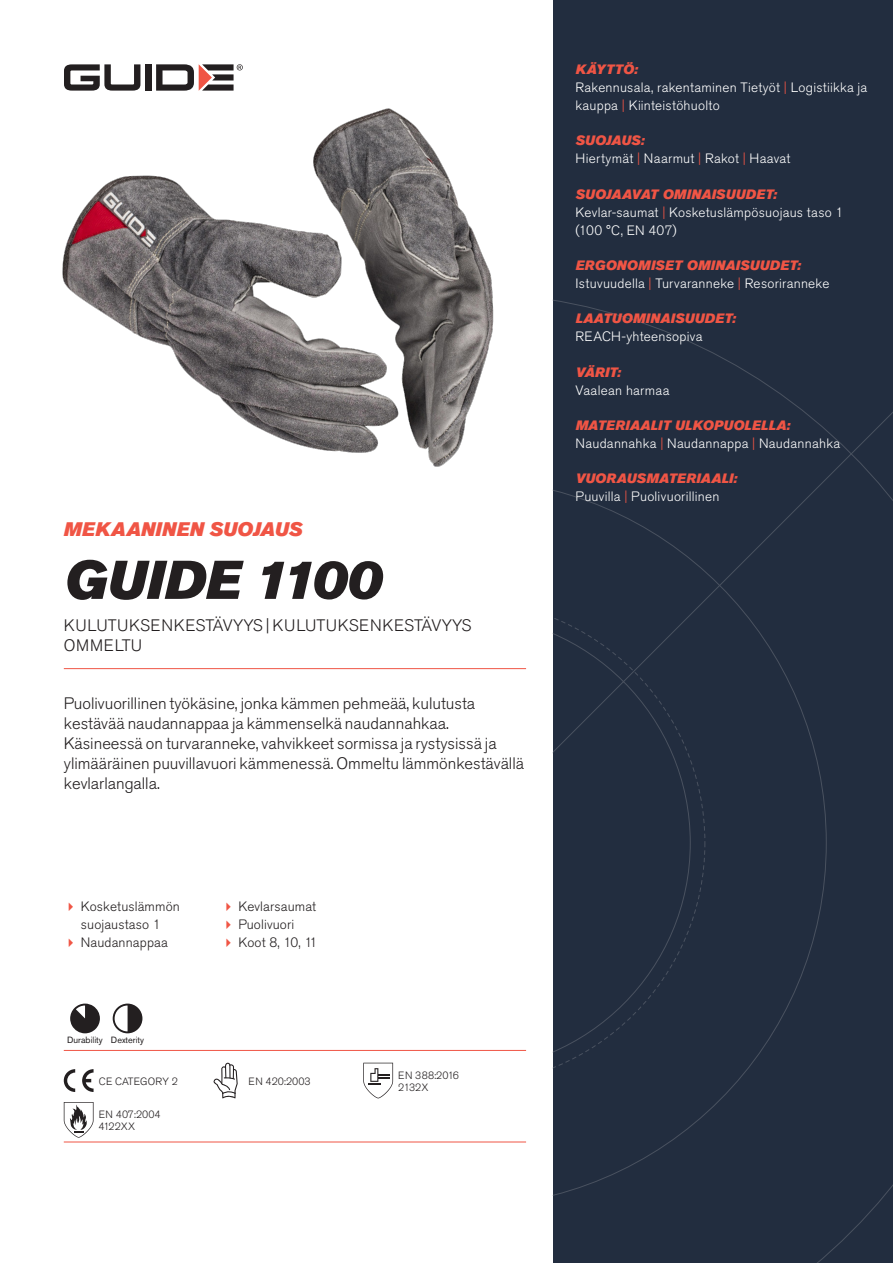
<style>
.page{position:relative;width:893px;height:1263px;background:#fff}
.page>*{position:absolute;margin:0;border:0;box-sizing:border-box;transform-origin:0 0}
.Rubrik{font:italic 54px "Akzidenz Grotesk Pro Super";color:#231f20}
.Överrubrik{font:italic 19.5px "Akzidenz Grotesk Pro Super";letter-spacing:.005em;color:#f05545}
.Ingress{font:300 16.5px/19.8px "Akzidenz Grotesk Pro";color:#231f20}
.Product_-_AltSegment{font:300 16.5px/19.8px "Akzidenz Grotesk Pro";letter-spacing:.01em;color:#231f20}
.Produkt_-_Brödtext{font:300 13.5px/18px "Akzidenz Grotesk Pro";letter-spacing:.02em;color:#fff}
.Produkt_-_Namn{font:italic 13.5px "Akzidenz Grotesk Pro Super";letter-spacing:.015em;color:#f05545}
.t1{font:300 13.5px/18px "Akzidenz Grotesk Pro";letter-spacing:.01em;color:#231f20}
.t2{font:300 10.5px "Akzidenz Grotesk Pro";color:#231f20}
.Produkt_-_Egenskaper{font:9px "Akzidenz Grotesk Pro";color:#231f20}
.s1{color:#f05545}
</style>
<div class="page">
<div style="left:145px;top:64px;width:7px;height:27px;background:#231f20"></div>
<svg style="left:156px;top:64px;width:87px;height:27px"></svg>
<svg style="left:64px;top:64px;width:76px;height:27px"></svg>
<div style="left:553px;top:0;width:340px;height:1263px;background:#222d3f"></div>
<svg style="left:553px;top:300px;width:340px;height:963px"></svg>
<hr style="left:64px;top:1050px;width:462px;height:1px;background:#f05545">
<hr style="left:64px;top:1142px;width:462px;height:1px;background:#f05545">
<svg style="left:70px;top:1003px;width:30px;height:30px"></svg>
<svg style="left:113px;top:1003px;width:29px;height:30px"></svg>
<svg style="left:64px;top:1069px;width:11px;height:23px"></svg>
<svg style="left:82px;top:1069px;width:12px;height:23px"></svg>
<svg style="left:214px;top:1063px;width:24px;height:35px"></svg>
<svg style="left:363px;top:1063px;width:30px;height:35px"></svg>
<svg style="left:64px;top:1102px;width:30px;height:36px"></svg>
<img style="left:62px;top:108px;width:432px;height:359px">
<hr style="left:64px;top:668px;width:462px;height:1px;background:#f05545">
<p class="Överrubrik" style="left:64px;top:517px;width:240px">MEKAANINEN SUOJAUS</p>
<p class="Rubrik" style="left:64px;top:545px;width:319px">GUIDE 1100</p>
<p class="Product_-_AltSegment" style="left:64px;top:616px;width:409px">KULUTUKSENKESTÄVYYS | KULUTUKSENKESTÄVYYS<br>OMMELTU</p>
<p class="Ingress" style="left:64px;top:694px;width:462px">Puolivuorillinen työkäsine, jonka kämmen pehmeää, kulutusta kestävää naudannappaa ja kämmenselkä naudannahkaa.<br>Käsineessä on turvaranneke, vahvikkeet sormissa ja rystysissä ja ylimääräinen puuvillavuori kämmenessä. Ommeltu lämmönkestävällä kevlarlangalla.</p>
<p class="t1" style="left:81px;top:897px;width:101px">Kosketuslämmön suojaustaso 1</p>
<p class="t1" style="left:81px;top:933px;width:88px">Naudannappaa</p>
<p class="t1" style="left:238px;top:897px;width:79px">Kevlarsaumat</p>
<p class="t1" style="left:238px;top:915px;width:57px">Puolivuori</p>
<p class="t1" style="left:238px;top:933px;width:81px">Koot 8, 10, 11</p>
<p class="Produkt_-_Egenskaper" style="left:67px;top:1034px;width:37px">Durability</p>
<p class="Produkt_-_Egenskaper" style="left:111px;top:1034px;width:35px">Dexterity</p>
<p class="t2" style="left:99px;top:1074px;width:81px">CE CATEGORY 2</p>
<p class="t2" style="left:248px;top:1074px;width:64px">EN 420:2003</p>
<p class="t2" style="left:99px;top:1107px;width:63px">EN 407:2004</p>
<p class="t2" style="left:99px;top:1119px;width:38px">4122XX</p>
<p class="t2" style="left:398px;top:1068px;width:62px">EN 388:2016</p>
<p class="t2" style="left:398px;top:1080px;width:32px">2132X</p>
<p class="Produkt_-_Namn" style="left:576px;top:60px;width:64px">KÄYTTÖ:</p>
<p class="Produkt_-_Brödtext" style="left:576px;top:78px;width:293px">Rakennusala, rakentaminen Tietyöt <span class="s1">|</span> Logistiikka ja kauppa <span class="s1">|</span> Kiinteistöhuolto</p>
<p class="Produkt_-_Namn" style="left:576px;top:132px;width:70px">SUOJAUS:</p>
<p class="Produkt_-_Brödtext" style="left:576px;top:150px;width:216px">Hiertymät <span class="s1">|</span> Naarmut <span class="s1">|</span> Rakot <span class="s1">|</span> Haavat</p>
<p class="Produkt_-_Namn" style="left:576px;top:185px;width:203px">SUOJAAVAT OMINAISUUDET:</p>
<p class="Produkt_-_Brödtext" style="left:576px;top:203px;width:269px">Kevlar-saumat <span class="s1">|</span> Kosketuslämpösuojaus taso 1 (100 °C, EN 407)</p>
<p class="Produkt_-_Namn" style="left:576px;top:256px;width:227px">ERGONOMISET OMINAISUUDET:</p>
<p class="Produkt_-_Brödtext" style="left:576px;top:274px;width:255px">Istuvuudella <span class="s1">|</span> Turvaranneke <span class="s1">|</span> Resoriranneke</p>
<p class="Produkt_-_Namn" style="left:576px;top:310px;width:162px">LAATUOMINAISUUDET:</p>
<p class="Produkt_-_Brödtext" style="left:576px;top:328px;width:128px">REACH-yhteensopiva</p>
<p class="Produkt_-_Namn" style="left:576px;top:363px;width:47px">VÄRIT:</p>
<p class="Produkt_-_Brödtext" style="left:576px;top:381px;width:95px">Vaalean harmaa</p>
<p class="Produkt_-_Namn" style="left:576px;top:416px;width:216px">MATERIAALIT ULKOPUOLELLA:</p>
<p class="Produkt_-_Brödtext" style="left:576px;top:434px;width:266px">Naudannahka <span class="s1">|</span> Naudannappa <span class="s1">|</span> Naudannahka</p>
<p class="Produkt_-_Namn" style="left:576px;top:470px;width:163px">VUORAUSMATERIAALI:</p>
<p class="Produkt_-_Brödtext" style="left:576px;top:488px;width:145px">Puuvilla <span class="s1">|</span> Puolivuorillinen</p>
</div>
